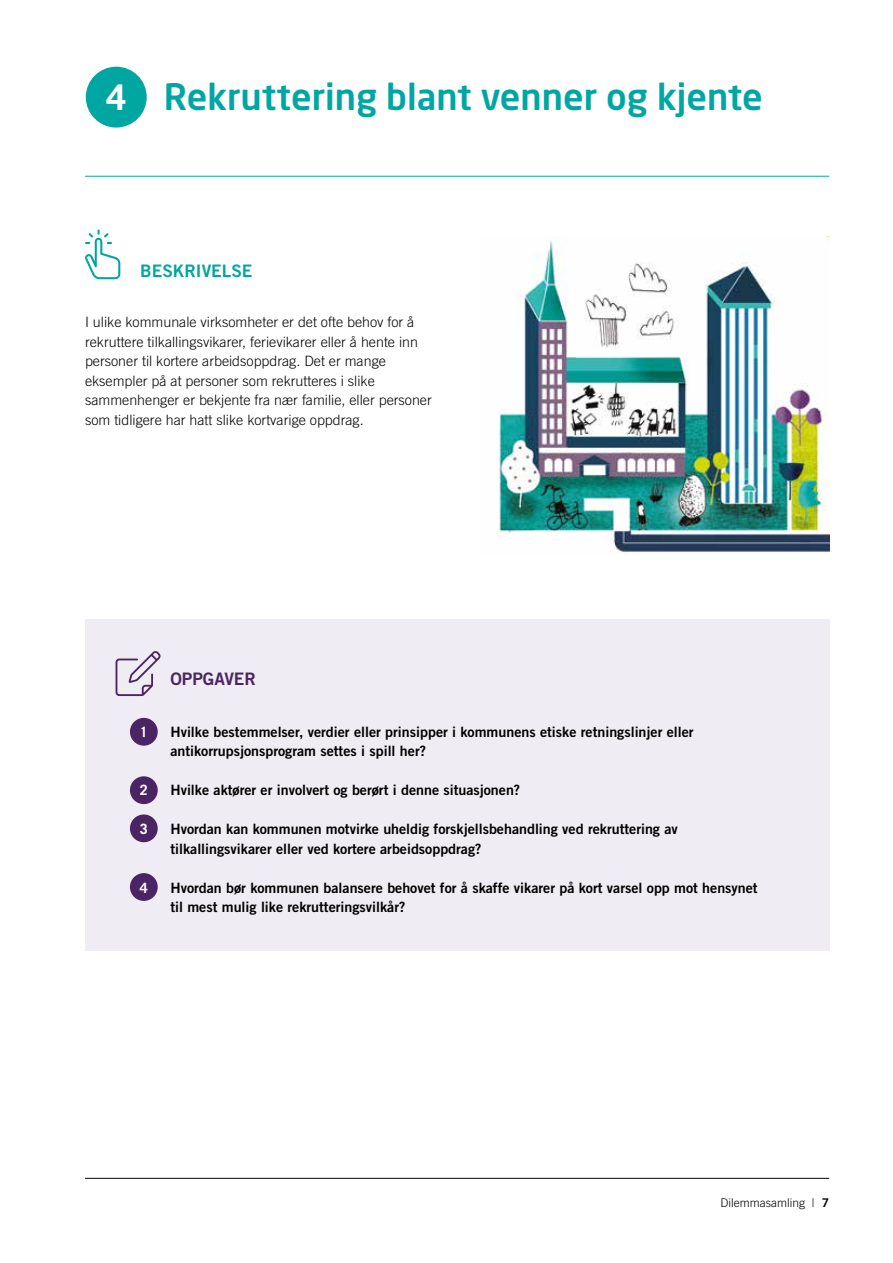
<style>
.page{position:relative;width:893px;height:1263px;background:#fff}
.page>*{position:absolute;margin:0;border:0;box-sizing:border-box;transform-origin:0 0}
.t1{font:500 36px "Neo Sans Std";color:#00a6a2}
.t2{font:500 34.5px "Neo Sans Std";color:#fff}
.t3{font:17.25px "Trade Gothic LT Bold Two";color:#00a6a2}
.t4{font:17.25px "Trade Gothic LT Bold Two";color:#4b2463}
.t5{font:14.25px/19.5px "Trade Gothic LT Bold Two";color:#000}
.t6{font:300 14.25px/19.5px "Trade Gothic LT";color:#000}
.t7{font:700 14.25px "Trade Gothic LT";color:#fff}
.t8{font:300 12px "Trade Gothic LT";color:#000}
.s1{font-family:"Trade Gothic LT Bold Two";font-weight:400}
</style>
<div class="page">
<hr style="left:85px;top:1178px;width:744px;height:1px;background:#000">
<div style="left:85px;top:619px;width:744px;height:332px;background:#f0ecf3"></div>
<svg style="left:116px;top:651px;width:45px;height:45px"></svg>
<hr style="left:85px;top:176px;width:744px;height:1px;background:#00a6a2">
<div style="left:130px;top:718px;width:28px;height:28px;background:#4b2463;border-radius:50%"></div>
<div style="left:130px;top:776px;width:28px;height:28px;background:#4b2463;border-radius:50%"></div>
<div style="left:130px;top:814px;width:28px;height:28px;background:#4b2463;border-radius:50%"></div>
<div style="left:130px;top:873px;width:28px;height:28px;background:#4b2463;border-radius:50%"></div>
<div style="left:86px;top:67px;width:61px;height:61px;background:#00a6a2;border-radius:50%"></div>
<svg style="left:85px;top:230px;width:35px;height:49px"></svg>
<img style="left:498px;top:236px;width:331px;height:318px">
<h2 class="t2" style="left:105px;top:76px;width:23px">4</h2>
<h1 class="t1" style="left:164px;top:74px;width:600px">Rekruttering blant venner og kjente</h1>
<p class="t3" style="left:140px;top:260px;width:114px">BESKRIVELSE</p>
<p class="t6" style="left:85px;top:312px;width:348px">I ulike kommunale virksomheter er det ofte behov for å rekruttere tilkallingsvikarer, ferievikarer eller å hente inn personer til kortere arbeidsoppdrag. Det er mange eksempler på at personer som rekrutteres i slike sammenhenger er bekjente fra nær familie, eller personer som tidligere har hatt slike kortvarige oppdrag.</p>
<p class="t7" style="left:140px;top:723px;width:9px">1</p>
<p class="t7" style="left:140px;top:781px;width:9px">2</p>
<p class="t7" style="left:140px;top:820px;width:9px">3</p>
<p class="t7" style="left:140px;top:879px;width:9px">4</p>
<p class="t4" style="left:170px;top:668px;width:87px">OPPGAVER</p>
<p class="t5" style="left:170px;top:721px;width:525px">Hvilke bestemmelser, verdier eller prinsipper i kommunens etiske retningslinjer eller antikorrupsjonsprogram settes i spill her?</p>
<p class="t5" style="left:170px;top:780px;width:351px">Hvilke aktører er involvert og berørt i denne situasjonen?</p>
<p class="t5" style="left:170px;top:819px;width:509px">Hvordan kan kommunen motvirke uheldig forskjellsbehandling ved rekruttering av tilkallingsvikarer eller ved kortere arbeidsoppdrag?</p>
<p class="t5" style="left:170px;top:877px;width:589px">Hvordan bør kommunen balansere behovet for å skaffe vikarer på kort varsel opp mot hensynet til mest mulig like rekrutteringsvilkår?</p>
<p class="t8" style="left:720px;top:1195px;width:110px">Dilemmasamling | <span class="s1">7</span></p>
</div>
